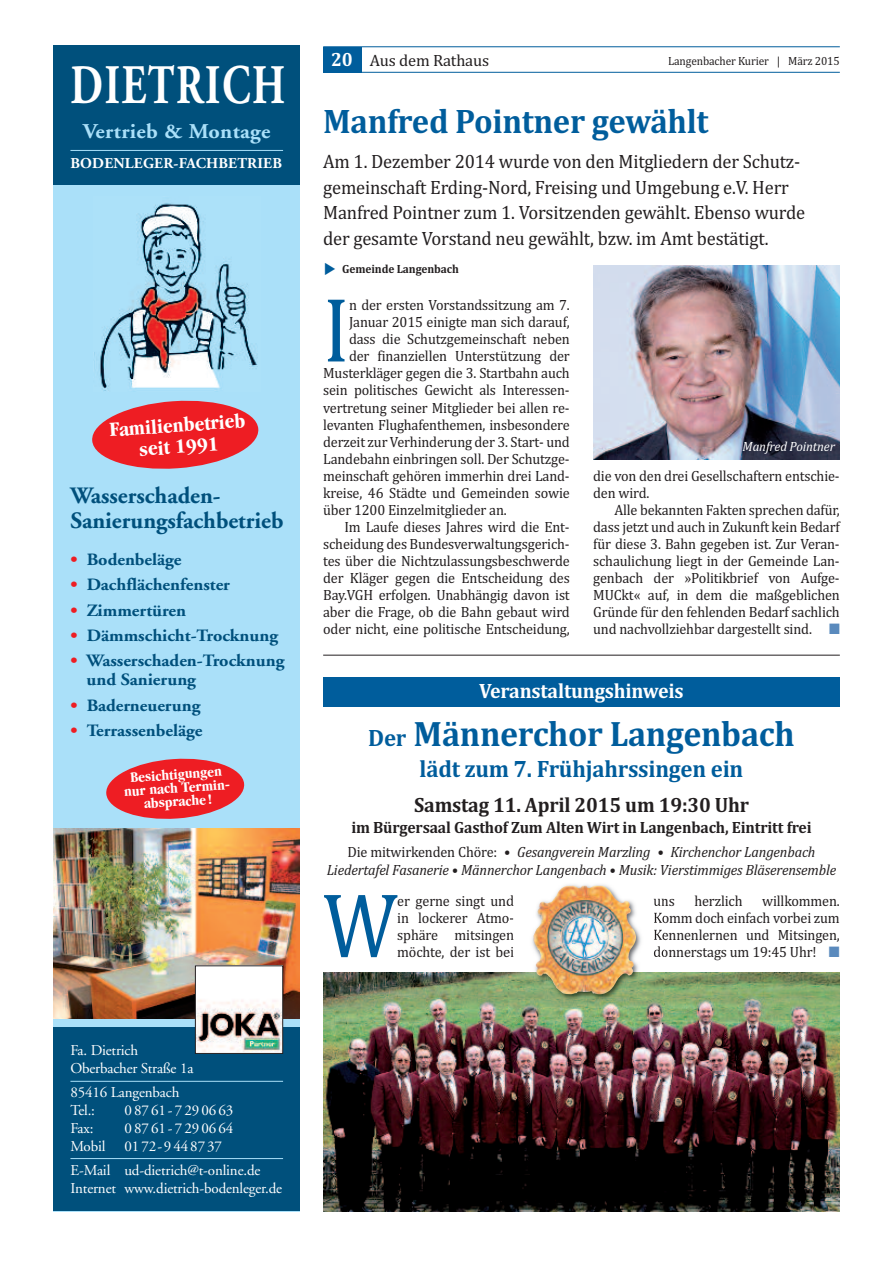
<style>
.page{position:relative;width:893px;height:1263px;background:#fff}
.page>*{position:absolute;margin:0;border:0;box-sizing:border-box;transform-origin:0 0}
.t1{font:92.7px "Cambria";color:#005d9c;scale:.87 1}
.t2{font:55.65px "Adobe Garamond Bold+FCTUVV";letter-spacing:.04em;color:#fff;scale:.74 1}
.t3{font:700 35.7px "Cambria";letter-spacing:-.01em;color:#005d9c;scale:.95 1}
.t4{font:700 34.5px "Cambria";letter-spacing:-.01em;color:#005d9c;scale:.95 1}
.t5{font:700 24px "Cambria";letter-spacing:-.01em;color:#005d9c;scale:.95 1}
.t6{font:23.4px/25px "Adobe Garamond Bold+FCTUVV";color:#00507c}
.t7{font:700 21px "Cambria";letter-spacing:-.01em;color:#231f20;scale:.95 1}
.t8{font:700 21px "Cambria";letter-spacing:-.01em;color:#fff;scale:.95 1}
.t9{font:21px "Adobe Garamond Bold+FCTUVV";letter-spacing:.015em;color:#aae0f9;scale:1.05 1}
.t10{font:20.85px/21.5px "Garamond Bold Condensed+HIZLFX";color:#fff;text-align:center;scale:1.05 1}
.t11{font:19.5px/25.5px "Cambria";letter-spacing:-.01em;color:#231f20;scale:.95 1}
.t12{font:17.25px/19px "Adobe Garamond Bold+FCTUVV";color:#00507c;scale:1.05 1}
.t13{font:700 16.5px "Cambria";letter-spacing:-.01em;color:#231f20;scale:.95 1}
.t14{font:16.5px "Cambria";letter-spacing:-.01em;color:#231f20}
.t15{font:15px/17px "Cambria";letter-spacing:-.01em;color:#231f20;text-align:justify;scale:.95 1}
.t16{font:italic 15px/18px "Cambria";letter-spacing:-.01em;color:#231f20;text-align:center;scale:.95 1}
.t17{font:15px/18px "Adobe Garamond Regular+ENCVDM";letter-spacing:-.01em;color:#fff}
.t18{font:15px "Adobe Garamond Regular+ENCVDM";letter-spacing:.065em;color:#fff}
.t19{font:15px "Adobe Garamond Bold+FCTUVV";letter-spacing:.015em;color:#fff}
.t20{font:14.85px/13.5px "Garamond Bold Condensed+HIZLFX";color:#fff;text-align:center;scale:1.05 1}
.t21{font:italic 13.5px "Cambria";letter-spacing:-.01em;color:#fff;scale:.95 1}
.t22{font:12px "Cambria";letter-spacing:-.01em;color:#231f20;scale:.95 1}
.t23{font:700 12px "Cambria";letter-spacing:-.01em;color:#231f20;scale:.95 1}
.s1{color:#ee1d23}
.s2{font-weight:700;font-size:19.5px;color:#fff}
.s3{color:#5a8abd}
.s4{font-size:24px}
.s5{font-style:normal}
</style>
<div class="page">
<div style="left:323px;top:47px;width:38px;height:25px;background:#005d9c"></div>
<hr style="left:323px;top:46px;width:517px;height:1px;background:#005d9c">
<hr style="left:323px;top:72px;width:517px;height:1px;background:#005d9c">
<div style="left:53px;top:46px;width:247px;height:1165px;background:#aae0f9"></div>
<div style="left:53px;top:1028px;width:247px;height:183px;background:#00507c"></div>
<img style="left:94px;top:203px;width:164px;height:188px">
<img style="left:53px;top:828px;width:247px;height:190px">
<img style="left:197px;top:967px;width:84px;height:85px">
<div style="left:195px;top:965px;width:88px;height:89px;border:1px solid #231f20"></div>
<svg style="left:106px;top:758px;width:139px;height:61px"></svg>
<div style="left:53px;top:46px;width:247px;height:139px;background:#00507c"></div>
<svg style="left:92px;top:400px;width:167px;height:69px"></svg>
<hr style="left:70px;top:1081px;width:213px;height:1px;background:#aae0f9">
<hr style="left:70px;top:1158px;width:213px;height:1px;background:#aae0f9">
<hr style="left:70px;top:150px;width:213px;height:1px;background:#aae0f9">
<img style="left:323px;top:973px;width:517px;height:239px">
<img style="left:593px;top:266px;width:247px;height:193px">
<hr style="left:323px;top:655px;width:517px;height:1px;background:#231f20">
<div style="left:323px;top:677px;width:517px;height:29px;background:#005d9c"></div>
<img style="left:509px;top:876px;width:156px;height:141px">
<svg style="left:654px;top:897px;width:11px;height:9px"></svg>
<svg style="left:654px;top:913px;width:11px;height:10px"></svg>
<svg style="left:654px;top:930px;width:11px;height:10px"></svg>
<svg style="left:654px;top:946px;width:11px;height:11px"></svg>
<img style="left:581px;top:886px;width:55px;height:52px">
<h2 class="t2" style="left:70px;top:63px;width:292px">DIETRICH</h2>
<h3 class="t9" style="left:83px;top:123px;width:180px">Vertrieb &amp; Montage</h3>
<p class="t19" style="left:70px;top:158px;width:213px">BODENLEGER-FACHBETRIEB</p>
<h3 class="t10" style="left:109px;top:421px;width:131px;rotate:-4deg">Familienbetrieb seit 1991</h3>
<h3 class="t6" style="left:70px;top:485px;width:215px">Wasserschaden-<br>Sanierungsfachbetrieb</h3>
<p class="t12" style="left:70px;top:551px;width:107px"><span class="s1">•</span> Bodenbeläge</p>
<p class="t12" style="left:70px;top:577px;width:153px"><span class="s1">•</span> Dachflächenfenster</p>
<p class="t12" style="left:70px;top:602px;width:112px"><span class="s1">•</span> Zimmertüren</p>
<p class="t12" style="left:70px;top:627px;width:199px"><span class="s1">•</span> Dämmschicht-Trocknung</p>
<p class="t12" style="left:87px;top:653px;width:190px;text-indent:-16px"><span class="s1">•</span> Wasserschaden-Trocknung und Sanierung</p>
<p class="t12" style="left:70px;top:697px;width:125px"><span class="s1">•</span> Baderneuerung</p>
<p class="t12" style="left:70px;top:722px;width:127px"><span class="s1">•</span> Terrassenbeläge</p>
<p class="t20" style="left:123px;top:772px;width:103px;rotate:-4deg">Besichtigungen nur nach Termin&shy;absprache!</p>
<p class="t17" style="left:70px;top:1042px;width:124px">Fa. Dietrich<br>Oberbacher Straße 1a</p>
<p class="t17" style="left:70px;top:1084px;width:110px">85416 Langenbach<br>Tel.:</p>
<p class="t18" style="left:124px;top:1104px;width:110px">08761-7290663</p>
<p class="t17" style="left:70px;top:1120px;width:25px">Fax:</p>
<p class="t18" style="left:124px;top:1122px;width:110px">08761-7290664</p>
<p class="t17" style="left:70px;top:1138px;width:37px">Mobil</p>
<p class="t17" style="left:70px;top:1135px;width:192px;line-height:24.5px;text-indent:54px">0172-9448737<br>E-Mail ud-dietrich@t-online.de</p>
<p class="t17" style="left:70px;top:1181px;width:213px">Internet www.dietrich-bodenleger.de</p>
<p class="t14" style="left:331px;top:50px;width:160px"><span class="s2">20</span> Aus dem Rathaus</p>
<p class="t22" style="left:668px;top:53px;width:182px">Langenbacher Kurier | März 2015</p>
<h3 class="t4" style="left:323px;top:101px;width:407px">Manfred Pointner gewählt</h3>
<h3 class="t11" style="left:323px;top:149px;width:509px">Am 1. Dezember 2014 wurde von den Mitgliedern der Schutz&shy;gemeinschaft Erding-Nord, Freising und Umgebung e.V. Herr Manfred Pointner zum 1. Vorsitzenden gewählt. Ebenso wurde der gesamte Vorstand neu gewählt, bzw. im Amt bestätigt.</h3>
<p class="t23" style="left:342px;top:262px;width:124px">Gemeinde Langenbach</p>
<h1 class="t1" style="left:323px;top:275px;width:32px">I</h1>
<p class="t15" style="left:349px;top:297px;width:234px">n der ersten Vorstandssitzung am 7.</p>
<p class="t15" style="left:349px;top:314px;width:234px">Januar 2015 einigte man sich darauf,</p>
<p class="t15" style="left:349px;top:331px;width:234px">dass die Schutzgemeinschaft neben</p>
<p class="t15" style="left:349px;top:348px;width:234px">der finanziellen Unterstützung der</p>
<p class="t15" style="left:323px;top:365px;width:261px">Musterkläger gegen die 3. Startbahn auch</p>
<p class="t15" style="left:323px;top:382px;width:261px">sein politisches Gewicht als Interessen-</p>
<p class="t15" style="left:323px;top:399px;width:261px">vertretung seiner Mitglieder bei allen re-</p>
<p class="t15" style="left:323px;top:416px;width:261px">levanten Flughafenthemen, insbesondere</p>
<p class="t15" style="left:323px;top:433px;width:261px">derzeit zur Verhinderung der 3. Start- und</p>
<p class="t15" style="left:323px;top:450px;width:261px">Landebahn einbringen soll. Der Schutzge-</p>
<p class="t15" style="left:323px;top:467px;width:261px">meinschaft gehören immerhin drei Land-</p>
<p class="t15" style="left:323px;top:484px;width:261px">kreise, 46 Städte und Gemeinden sowie</p>
<p class="t15" style="left:323px;top:501px;width:195px">über 1200 Einzelmitglieder an.</p>
<p class="t15" style="left:344px;top:518px;width:239px">Im Laufe dieses Jahres wird die Ent-</p>
<p class="t15" style="left:323px;top:535px;width:261px">scheidung des Bundesverwaltungsgerich-</p>
<p class="t15" style="left:323px;top:552px;width:261px">tes über die Nichtzulassungsbeschwerde</p>
<p class="t15" style="left:323px;top:569px;width:261px">der Kläger gegen die Entscheidung des</p>
<p class="t15" style="left:323px;top:586px;width:261px">Bay.VGH erfolgen. Unabhängig davon ist</p>
<p class="t15" style="left:323px;top:603px;width:261px">aber die Frage, ob die Bahn gebaut wird</p>
<p class="t15" style="left:323px;top:620px;width:261px">oder nicht, eine politische Entscheidung,</p>
<p class="t21" style="left:743px;top:438px;width:99px">Manfred Pointner</p>
<p class="t15" style="left:593px;top:467px;width:261px">die von den drei Gesellschaftern entschie&shy;den wird.</p>
<p class="t15" style="left:593px;top:501px;width:261px;text-indent:21px">Alle bekannten Fakten sprechen dafür, dass jetzt und auch in Zukunft kein Bedarf für diese 3. Bahn gegeben ist. Zur Veran&shy;schaulichung liegt in der Gemeinde Lan&shy;genbach der »Politikbrief von Aufge-MUCkt« auf, in dem die maßgeblichen Gründe für den fehlenden Bedarf sachlich und nachvollziehbar dargestellt sind. <span class="s3">■</span></p>
<h3 class="t8" style="left:479px;top:678px;width:217px">Veranstaltungshinweis</h3>
<h3 class="t3" style="left:368px;top:713px;width:450px"><span class="s4">Der</span> Männerchor Langenbach</h3>
<h3 class="t5" style="left:420px;top:754px;width:342px">lädt zum 7. Frühjahrssingen ein</h3>
<h3 class="t7" style="left:414px;top:792px;width:354px">Samstag 11. April 2015 um 19:30 Uhr</h3>
<p class="t13" style="left:351px;top:817px;width:486px">im Bürgersaal Gasthof Zum Alten Wirt in Langenbach, Eintritt frei</p>
<p class="t16" style="left:327px;top:843px;width:538px"><span class="s5">Die mitwirkenden Chöre: •</span> Gesangverein Marzling • Kirchenchor Langenbach<br>Liedertafel Fasanerie • Männerchor Langenbach • Musik: Vierstimmiges Bläserensemble</p>
<h1 class="t1" style="left:323px;top:871px;width:87px">W</h1>
<p class="t15" style="left:397px;top:892px;width:124px">er gerne singt und in lockerer Atmo&shy;sphäre mitsingen möchte, der ist bei</p>
<p class="t15" style="left:653px;top:892px;width:24px">uns</p>
<p class="t15" style="left:694px;top:892px;width:52px">herzlich</p>
<p class="t15" style="left:653px;top:892px;width:198px;text-indent:109px">willkommen.<br>Komm doch einfach vorbei zum Kennenlernen und Mitsingen, donnerstags um 19:45 Uhr! <span class="s3">■</span></p>
</div>
